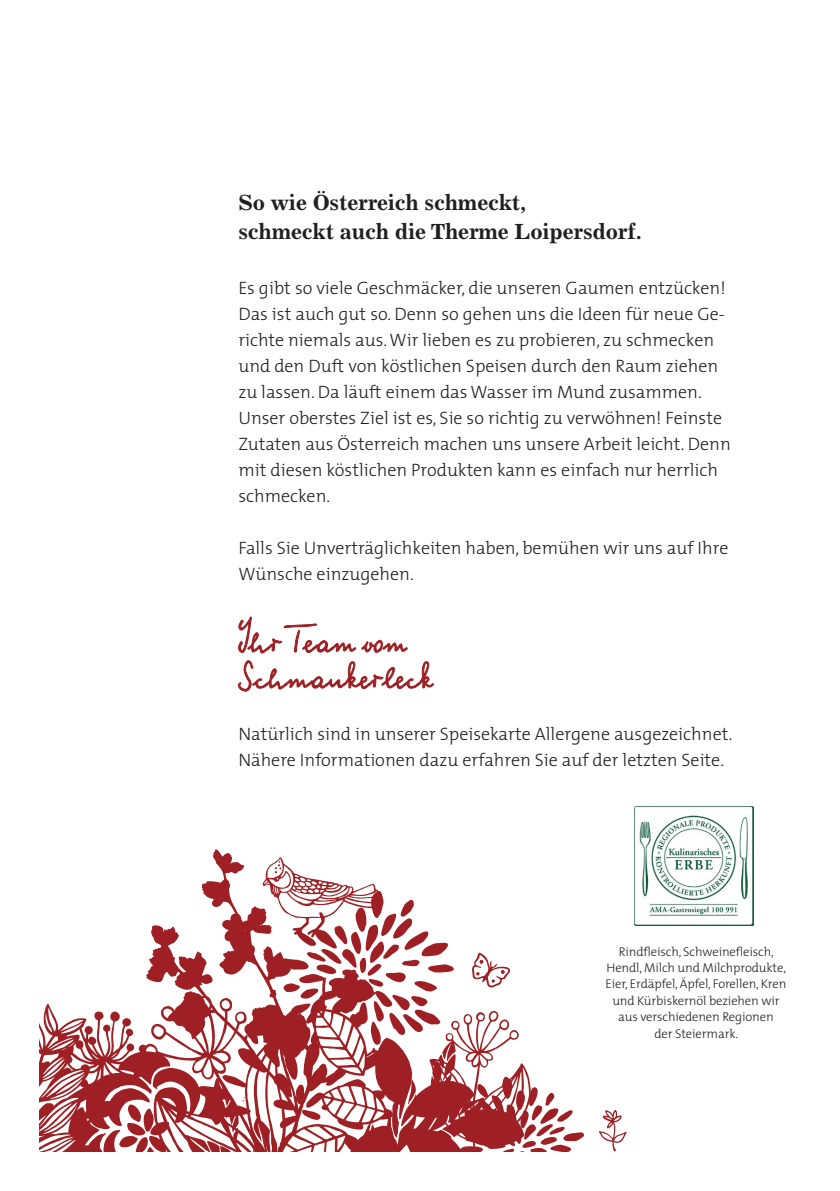
<style>
.page{position:relative;width:840px;height:1191px;background:#fff}
.page>*{position:absolute;margin:0;border:0;box-sizing:border-box;transform-origin:0 0}
.t1{font:54px "WIP Macho Man EUTT";color:#9e2024}
.t2{font:700 22px/28.8px "Excelsior LT Std";letter-spacing:-.01em;color:#231f20}
.t3{font:300 18px/26px "The Mix";color:#231f20}
.t4{font:300 12.8px/16.4px "The Mix";letter-spacing:-.01em;color:#231f20;text-align:center}
</style>
<div class="page">
<svg style="left:40px;top:849px;width:192px;height:302px"></svg>
<svg style="left:185px;top:857px;width:399px;height:295px"></svg>
<svg style="left:238px;top:616px;width:169px;height:37px"></svg>
<svg style="left:238px;top:660px;width:196px;height:31px"></svg>
<svg style="left:599px;top:1110px;width:27px;height:41px"></svg>
<img style="left:634px;top:806px;width:119px;height:119px">
<p class="t2" style="left:238px;top:188px;width:405px">So wie Österreich schmeckt,<br>schmeckt auch die Therme Loipersdorf.</p>
<p class="t3" style="left:238px;top:275px;width:493px">Es gibt so viele Geschmäcker, die unseren Gaumen entzücken!<br>Das ist auch gut so. Denn so gehen uns die Ideen für neue Ge&shy;richte niemals aus. Wir lieben es zu probieren, zu schmecken und den Duft von köstlichen Speisen durch den Raum ziehen zu lassen. Da läuft einem das Wasser im Mund zusammen.<br>Unser oberstes Ziel ist es, Sie so richtig zu verwöhnen! Feinste Zutaten aus Österreich machen uns unsere Arbeit leicht. Denn mit diesen köstlichen Produkten kann es einfach nur herrlich schmecken.</p>
<p class="t3" style="left:238px;top:535px;width:491px">Falls Sie Unverträglichkeiten haben, bemühen wir uns auf Ihre<br>Wünsche einzugehen.</p>
<h1 class="t1" style="left:238px;top:614px;width:169px">Ihr Team vom</h1>
<h1 class="t1" style="left:238px;top:650px;width:195px">Schmankerleck</h1>
<p class="t3" style="left:238px;top:721px;width:495px">Natürlich sind in unserer Speisekarte Allergene ausgezeichnet.<br>Nähere Informationen dazu erfahren Sie auf der letzten Seite.</p>
<p class="t4" style="left:605px;top:943px;width:182px">Rindfleisch, Schweinefleisch,<br>Hendl, Milch und Milchprodukte,<br>Eier, Erdäpfel, Äpfel, Forellen, Kren und Kürbiskernöl beziehen wir aus verschiedenen Regionen<br>der Steiermark.</p>
</div>
